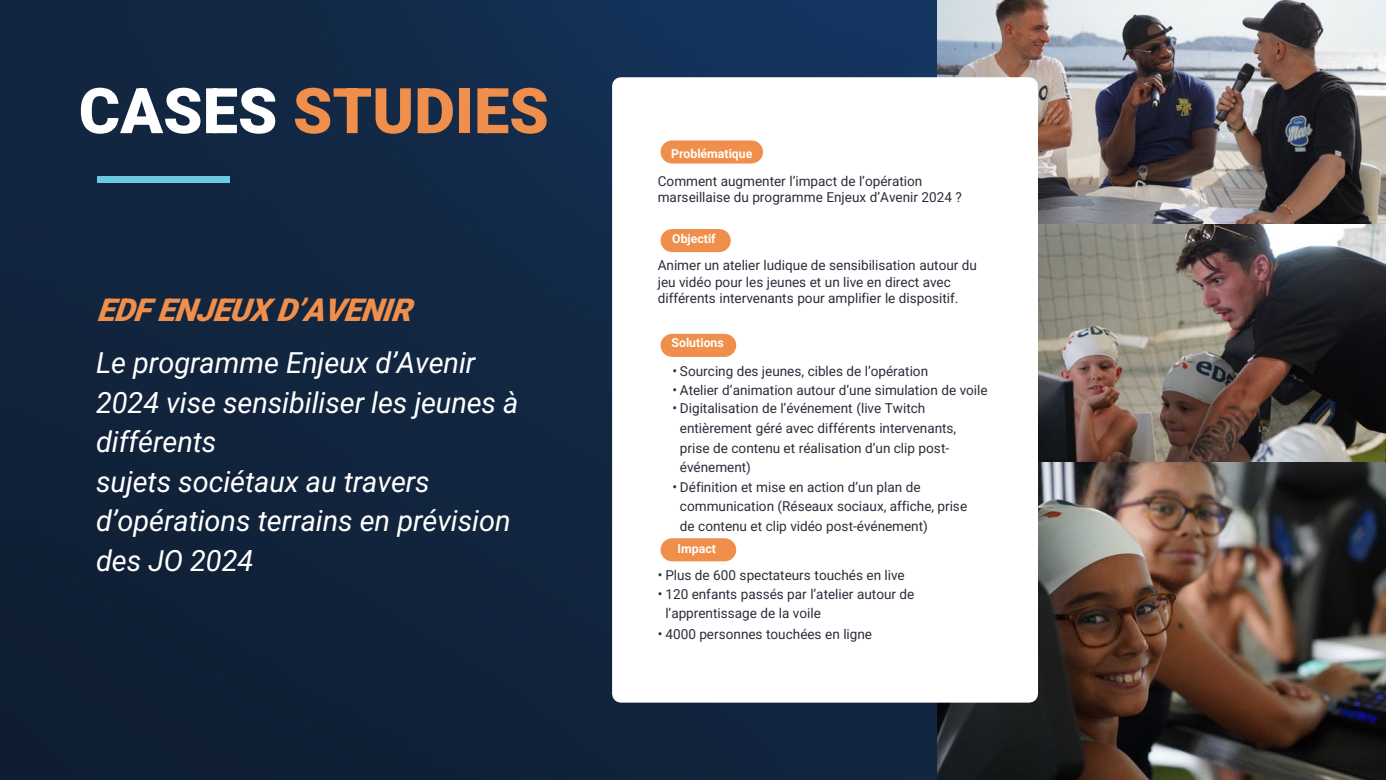
<style>
.page{position:relative;width:1386px;height:780px;background:#fff}
.page>*{position:absolute;margin:0;border:0;box-sizing:border-box;transform-origin:0 0}
.t1{font:900 63px "Roboto";color:#f08f4b}
.t2{font:italic 900 31.06px "Roboto";color:#f08f4b}
.t3{font:italic 28.88px/39.5px "Roboto";color:#fff}
.t4{font:13.56px/19.5px "Roboto";color:#2d2d3c}
.t5{font:700 12.25px "Roboto";color:#fff}
.s1{color:#fff}
.s2{font-size:14px}
</style>
<div class="page">
<img style="left:0;top:0;width:991px;height:779px">
<img style="left:1038px;top:224px;width:347px;height:238px">
<img style="left:937px;top:1px;width:448px;height:223px">
<img style="left:937px;top:462px;width:448px;height:317px">
<svg style="left:612px;top:77px;width:425px;height:625px"></svg>
<svg style="left:660px;top:538px;width:76px;height:23px;background:#f19759"></svg>
<svg style="left:660px;top:333px;width:76px;height:24px;background:#f19a5d"></svg>
<div style="left:97px;top:176px;width:132px;height:7px;background:#6acae0"></div>
<svg style="left:660px;top:229px;width:70px;height:23px;background:#f19657"></svg>
<svg style="left:660px;top:140px;width:103px;height:23px;background:#f19657"></svg>
<h2 class="t1" style="left:79px;top:66px;width:471px"><span class="s1">CASES</span> STUDIES</h2>
<p class="t2" style="left:96px;top:288px;width:329px">EDFENJEUXD’AVENIR</p>
<p class="t3" style="left:96px;top:342px;width:424px">Le programme Enjeux d’Avenir<br>2024 vise sensibiliser les jeunes à différents</p>
<p class="t3" style="left:96px;top:460px;width:416px">sujets sociétaux au travers d’opérations terrains en prévision des JO 2024</p>
<p class="t5" style="left:671px;top:145px;width:83px">Problématique</p>
<p class="t4" style="left:657px;top:172px;width:305px;line-height:16.4px">Comment augmenter l’impact de l’opération marseillaise du programme Enjeux d’Avenir 2024 ?</p>
<p class="t5" style="left:672px;top:230px;width:45px">Objectif</p>
<p class="t4" style="left:657px;top:257px;width:321px;line-height:16.4px">Animer un atelier ludique de sensibilisation autour du jeu vidéo pour les jeunes et un live en direct avec différents intervenants pour amplifier le dispositif.</p>
<p class="t5" style="left:671px;top:334px;width:54px">Solutions</p>
<p class="t4" style="left:672px;top:360px;width:257px"><span class="s2">•</span> Sourcing des jeunes, cibles de l’opération</p>
<p class="t4" style="left:672px;top:380px;width:317px"><span class="s2">•</span> Atelier d’animation autour d’une simulation de voile</p>
<p class="t4" style="left:680px;top:398px;width:278px;text-indent:-8px"><span class="s2">•</span> Digitalisation de l’événement (live Twitch entièrement géré avec différents intervenants, prise de contenu et réalisation d’un clip post&shy;événement)</p>
<p class="t4" style="left:680px;top:476px;width:289px;text-indent:-8px"><span class="s2">•</span> Définition et mise en action d’un plan de communication (Réseaux sociaux, affiche, prise de contenu et clip vidéo post-événement)</p>
<p class="t5" style="left:677px;top:540px;width:40px">Impact</p>
<p class="t4" style="left:657px;top:565px;width:248px"><span class="s2">•</span> Plus de 600 spectateurs touchés en live</p>
<p class="t4" style="left:665px;top:583px;width:250px;text-indent:-8px"><span class="s2">•</span> 120 enfants passés par l’atelier autour de l’apprentissage de la voile</p>
<p class="t4" style="left:657px;top:624px;width:216px"><span class="s2">•</span> 4000 personnes touchées en ligne</p>
</div>
